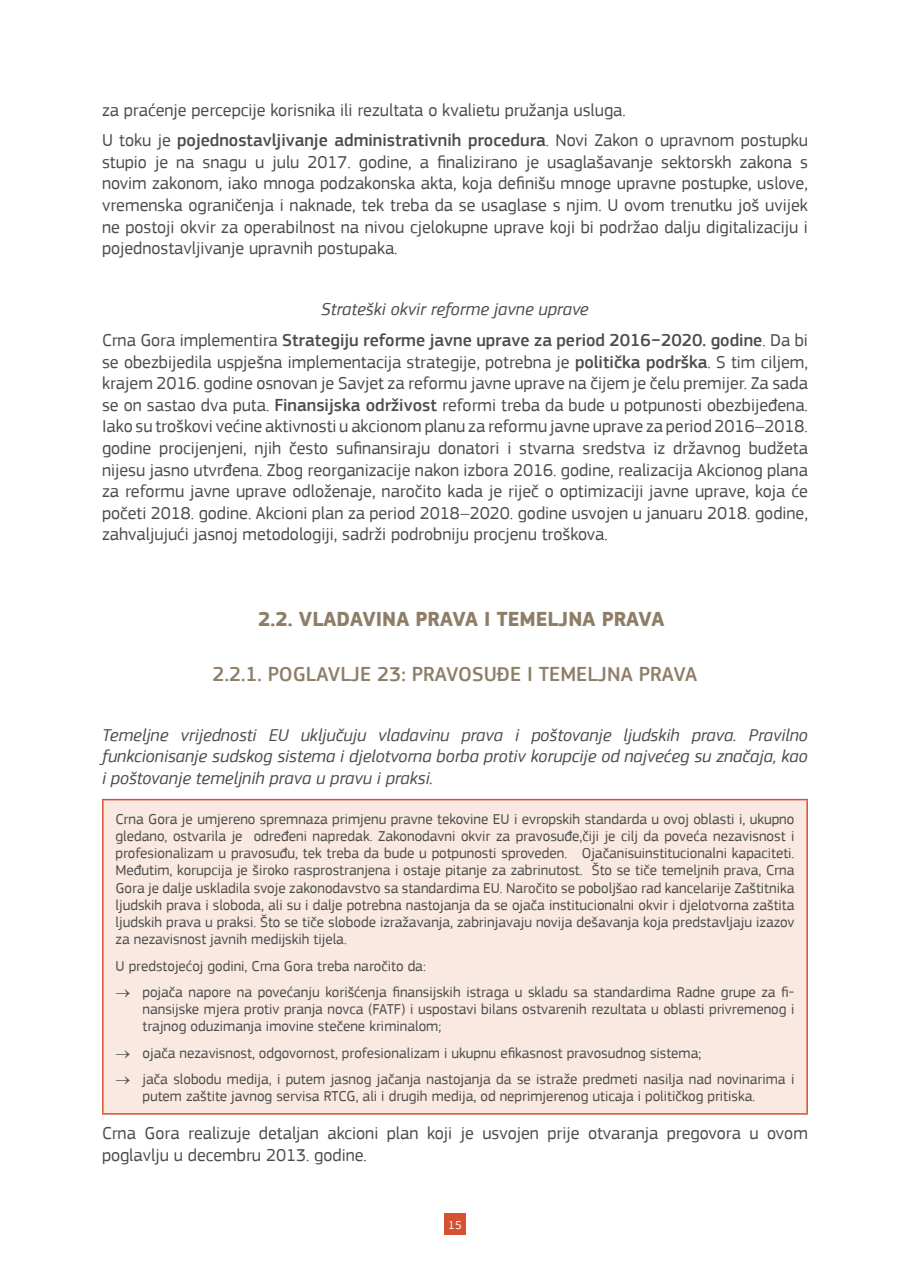
<style>
.page{position:relative;width:910px;height:1280px;background:#fff}
.page>*{position:absolute;margin:0;border:0;box-sizing:border-box;transform-origin:0 0}
.t1{font:500 21px "PF Square Sans Pro";color:#8e7e68}
.t2{font:700 21px "PF Square Sans Pro";color:#8e7e68}
.t3{font:18px/21.6px "PF Square Sans Pro";color:#4b4c4d}
.t4{font:italic 18px/21.6px "PF Square Sans Pro";color:#4b4c4d;text-align:justify}
.t5{font:500 18px/30.6px "PF Square Sans Pro";color:#4b4c4d;text-align:center}
.t6{font:15px/17.2px "PF Square Sans Pro";color:#4b4c4d;text-align:justify}
.t7{font:12px "PF Square Sans Pro";color:#fff}
.s1{font-weight:500}
.s2{font-weight:400;font-style:italic}
.s3{font-weight:400}
</style>
<div class="page">
<div style="left:444px;top:1213px;width:22px;height:22px;background:#d45232"></div>
<div style="left:103px;top:800px;width:704px;height:314px;background:#f9e9e0"></div>
<hr style="left:102px;top:799px;width:706px;height:1px;background:#d45232">
<hr style="left:102px;top:800px;width:2px;height:313px;background:#d45232">
<hr style="left:806px;top:800px;width:2px;height:313px;background:#d45232">
<hr style="left:102px;top:1113px;width:706px;height:2px;background:#d45232">
<p class="t3" style="left:102px;top:94px;width:707px;line-height:30.6px">za praćenje percepcije korisnika ili rezultata o kvalietu pružanja usluga.<br>U toku je <span class="s1">pojednostavljivanje administrativnih procedura</span>. Novi Zakon o upravnom postupku</p>
<p class="t3" style="left:102px;top:151px;width:707px;text-align:justify">stupio je na snagu u julu 2017. godine, a finalizirano je usaglašavanje sektorskh zakona s novim zakonom, iako mnoga podzakonska akta, koja definišu mnoge upravne postupke, uslove, vremenska ograničenja i naknade, tek treba da se usaglase s njim. U ovom trenutku još uvijek ne postoji okvir za operabilnost na nivou cjelokupne uprave koji bi podržao dalju digitalizaciju i pojednostavljivanje upravnih postupaka.</p>
<p class="t5" style="left:102px;top:294px;width:707px"><span class="s2">Strateški okvir reforme javne uprave<br></span><span class="s3">Crna Gora implementira</span> Strategiju reforme javne uprave za period 2016−2020. godine<span class="s3">. Da bi</span></p>
<p class="t3" style="left:102px;top:351px;width:707px;text-align:justify">se obezbijedila uspješna implementacija strategije, potrebna je <span class="s1">politička podrška</span>. S tim ciljem, krajem 2016. godine osnovan je Savjet za reformu javne uprave na čijem je čelu premijer. Za sada se on sastao dva puta. <span class="s1">Finansijska održivost</span> reformi treba da bude u potpunosti obezbijeđena.<br>Iako su troškovi većine aktivnosti u akcionom planu za reformu javne uprave za period 2016−2018. godine procijenjeni, njih često sufinansiraju donatori i stvarna sredstva iz državnog budžeta nijesu jasno utvrđena. Zbog reorganizacije nakon izbora 2016. godine, realizacija Akcionog plana za reformu javne uprave odloženaje, naročito kada je riječ o optimizaciji javne uprave, koja će početi 2018. godine. Akcioni plan za period 2018−2020. godine usvojen u januaru 2018. godine, zahvaljujući jasnoj metodologiji, sadrži podrobniju procjenu troškova.</p>
<p class="t2" style="left:258px;top:606px;width:408px">2.2. VLADAVINA PRAVA I TEMELJNA PRAVA</p>
<p class="t1" style="left:213px;top:662px;width:486px">2.2.1. POGLAVLJE 23: PRAVOSUĐE I TEMELJNA PRAVA</p>
<p class="t4" style="left:102px;top:724px;width:707px">Temeljne vrijednosti EU uključuju vladavinu prava i poštovanje ljudskih prava. Pravilno funkcionisanje sudskog sistema i djelotvorna borba protiv korupcije od najvećeg su značaja, kao i poštovanje temeljnih prava u pravu i praksi.</p>
<p class="t6" style="left:116px;top:810px;width:680px">Crna Gora je umjereno spremnaza primjenu pravne tekovine EU i evropskih standarda u ovoj oblasti i, ukupno gledano, ostvarila je određeni napredak. Zakonodavni okvir za pravosuđe,čiji je cilj da poveća nezavisnost i profesionalizam u pravosuđu, tek treba da bude u potpunosti sproveden. Ojačanisuinstitucionalni kapaciteti.<br>Međutim, korupcija je široko rasprostranjena i ostaje pitanje za zabrinutost. Što se tiče temeljnih prava, Crna Gora je dalje uskladila svoje zakonodavstvo sa standardima EU. Naročito se poboljšao rad kancelarije Zaštitnika ljudskih prava i sloboda, ali su i dalje potrebna nastojanja da se ojača institucionalni okvir i djelotvorna zaštita ljudskih prava u praksi. Što se tiče slobode izražavanja, zabrinjavaju novija dešavanja koja predstavljaju izazov za nezavisnost javnih medijskih tijela.</p>
<p class="t6" style="left:116px;top:957px;width:312px">U predstojećoj godini, Crna Gora treba naročito da:</p>
<p class="t6" style="left:143px;top:983px;width:653px;text-indent:-27px">→ pojača napore na povećanju korišćenja finansijskih istraga u skladu sa standardima Radne grupe za fi&shy;nansijske mjera protiv pranja novca (FATF) i uspostavi bilans ostvarenih rezultata u oblasti privremenog i trajnog oduzimanja imovine stečene kriminalom;</p>
<p class="t6" style="left:116px;top:1044px;width:587px">→ ojača nezavisnost, odgovornost, profesionalizam i ukupnu efikasnost pravosudnog sistema;</p>
<p class="t6" style="left:143px;top:1070px;width:653px;text-indent:-27px">→ jača slobodu medija, i putem jasnog jačanja nastojanja da se istraže predmeti nasilja nad novinarima i putem zaštite javnog servisa RTCG, ali i drugih medija, od neprimjerenog uticaja i političkog pritiska.</p>
<p class="t3" style="left:102px;top:1123px;width:707px">Crna Gora realizuje detaljan akcioni plan koji je usvojen prije otvaranja pregovora u ovom poglavlju u decembru 2013. godine.</p>
<p class="t7" style="left:448px;top:1218px;width:15px">15</p>
</div>
